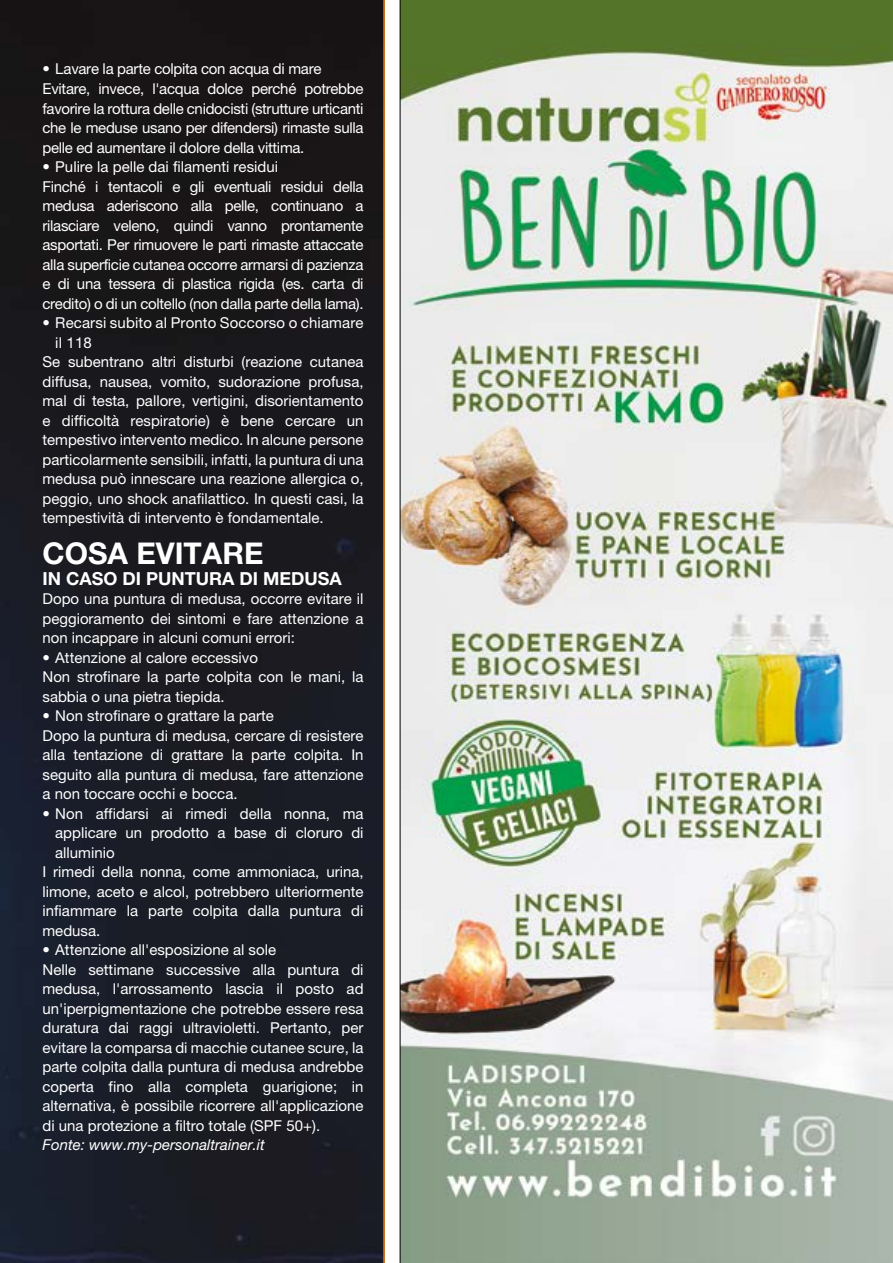
<style>
.page{position:relative;width:893px;height:1263px;background:#fff}
.page>*{position:absolute;margin:0;border:0;box-sizing:border-box;transform-origin:0 0}
.t1{font:700 30px "Helvetica Neue LT Std";color:#fff}
.t2{font:700 18px "Helvetica Neue LT Std";color:#fff}
.t3{font:15px/19.5px "Helvetica Neue LT Std";color:#fff}
.t4{font:15px/19.5px "Helvetica Neue LT Std";letter-spacing:-.02em;color:#fff}
.t5{font:italic 15px "Helvetica Neue LT Std";color:#fff}
</style>
<div class="page">
<svg style="left:0;top:0;width:385px;height:1263px;background:#191a20"></svg>
<img style="left:400px;top:0;width:493px;height:1263px">
<p class="t4" style="left:43px;top:59px;width:323px">• Lavare la parte colpita con acqua di mare Evitare, invece, l'acqua dolce perché potrebbe favorire la rottura delle cnidocisti (strutture urticanti che le meduse usano per difendersi) rimaste sulla pelle ed aumentare il dolore della vittima.</p>
<p class="t4" style="left:43px;top:157px;width:323px">• Pulire la pelle dai filamenti residui<br>Finché i tentacoli e gli eventuali residui della medusa aderiscono alla pelle, continuano a rilasciare veleno, quindi vanno prontamente asportati. Per rimuovere le parti rimaste attaccate alla superficie cutanea occorre armarsi di pazienza e di una tessera di plastica rigida (es. carta di credito) o di un coltello (non dalla parte della lama).</p>
<p class="t3" style="left:43px;top:313px;width:323px">• Recarsi subito al Pronto Soccorso o chiamare</p>
<p class="t3" style="left:55px;top:332px;width:38px">il 118</p>
<p class="t3" style="left:43px;top:352px;width:323px">Se subentrano altri disturbi (reazione cutanea</p>
<p class="t3" style="left:43px;top:371px;width:323px">diffusa, nausea, vomito, sudorazione profusa,</p>
<p class="t3" style="left:43px;top:391px;width:323px">mal di testa, pallore, vertigini, disorientamento</p>
<p class="t3" style="left:43px;top:410px;width:323px">e difficoltà respiratorie) è bene cercare un</p>
<p class="t3" style="left:43px;top:430px;width:322px">tempestivo intervento medico. In alcune persone</p>
<p class="t3" style="left:43px;top:449px;width:323px">particolarmente sensibili, infatti, la puntura di una</p>
<p class="t3" style="left:43px;top:469px;width:322px">medusa può innescare una reazione allergica o,</p>
<p class="t3" style="left:43px;top:488px;width:322px">peggio, uno shock anafilattico. In questi casi, la</p>
<p class="t3" style="left:43px;top:508px;width:283px">tempestività di intervento è fondamentale.</p>
<h1 class="t1" style="left:43px;top:534px;width:223px">COSA EVITARE</h1>
<p class="t2" style="left:43px;top:567px;width:301px">IN CASO DI PUNTURA DI MEDUSA</p>
<p class="t3" style="left:43px;top:589px;width:323px;text-align:justify">Dopo una puntura di medusa, occorre evitare il peggioramento dei sintomi e fare attenzione a non incappare in alcuni comuni errori:</p>
<p class="t3" style="left:43px;top:647px;width:323px">• Attenzione al calore eccessivo<br>Non strofinare la parte colpita con le mani, la sabbia o una pietra tiepida.</p>
<p class="t3" style="left:43px;top:706px;width:323px">• Non strofinare o grattare la parte<br>Dopo la puntura di medusa, cercare di resistere alla tentazione di grattare la parte colpita. In seguito alla puntura di medusa, fare attenzione a non toccare occhi e bocca.</p>
<p class="t3" style="left:43px;top:803px;width:323px">• Non affidarsi ai rimedi della nonna, ma</p>
<p class="t3" style="left:55px;top:823px;width:310px">applicare un prodotto a base di cloruro di</p>
<p class="t3" style="left:55px;top:842px;width:61px">alluminio</p>
<p class="t3" style="left:43px;top:862px;width:323px">I rimedi della nonna, come ammoniaca, urina,</p>
<p class="t3" style="left:43px;top:881px;width:323px">limone, aceto e alcol, potrebbero ulteriormente</p>
<p class="t3" style="left:43px;top:901px;width:322px">infiammare la parte colpita dalla puntura di</p>
<p class="t3" style="left:43px;top:920px;width:59px">medusa.</p>
<p class="t3" style="left:43px;top:940px;width:323px">• Attenzione all'esposizione al sole<br>Nelle settimane successive alla puntura di medusa, l'arrossamento lascia il posto ad un'iperpigmentazione che potrebbe essere resa duratura dai raggi ultravioletti. Pertanto, per evitare la comparsa di macchie cutanee scure, la parte colpita dalla puntura di medusa andrebbe coperta fino alla completa guarigione; in alternativa, è possibile ricorrere all'applicazione di una protezione a filtro totale (SPF 50+).</p>
<p class="t5" style="left:43px;top:1136px;width:224px">Fonte: www.my-personaltrainer.it</p>
</div>
